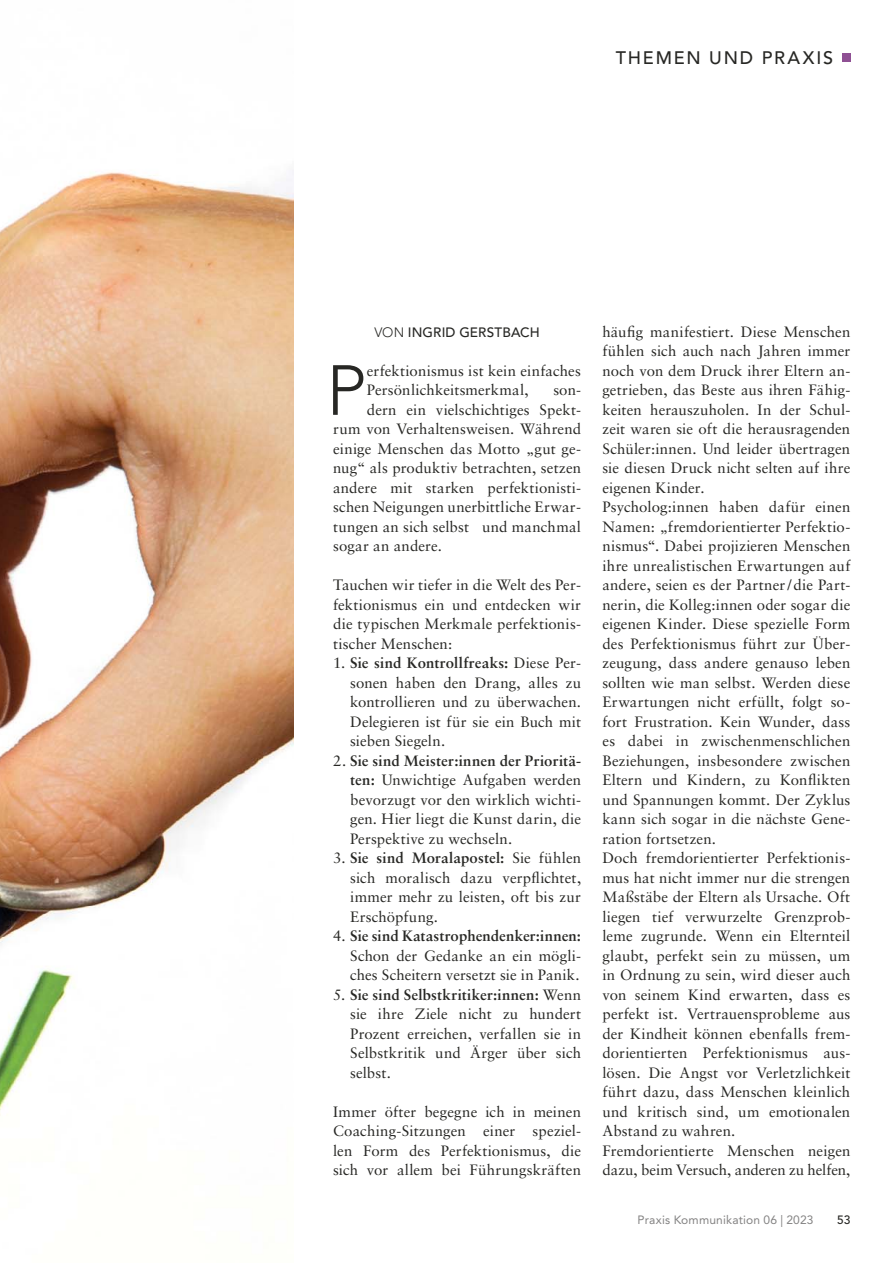
<style>
.page{position:relative;width:893px;height:1263px;background:#fff}
.page>*{position:absolute;margin:0;border:0;box-sizing:border-box;transform-origin:0 0}
.t1{font:300 70.05px "Avenir LT Std";color:#272724}
.t2{font:500 18px "Avenir LT Std";letter-spacing:.1em;color:#272724}
.t3{font:15px/19.5px "Sabon LT Std";letter-spacing:.005em;color:#272724;text-align:justify}
.t4{font:500 13.5px "Avenir LT Std";letter-spacing:.005em;color:#272724}
.t5{font:12px "Avenir LT Std";letter-spacing:.015em;color:#838282}
.t6{font:500 12px "Avenir LT Std";color:#272724}
.s1{font-weight:300}
.s2{font-weight:700}
</style>
<div class="page">
<img style="left:0;top:170px;width:293px;height:946px">
<div style="left:841px;top:53px;width:9px;height:9px;background:#8f5094"></div>
<p class="t2" style="left:616px;top:49px;width:219px">THEMEN UND PRAXIS</p>
<p class="t4" style="left:374px;top:326px;width:167px"><span class="s1">VON</span> INGRID GERSTBACH</p>
<h1 class="t1" style="left:326px;top:356px;width:42px">P</h1>
<p class="t3" style="left:367px;top:362px;width:216px">erfektionismus ist kein einfaches<br>Persönlichkeitsmerkmal,</p>
<p class="t3" style="left:553px;top:381px;width:29px">son-</p>
<p class="t3" style="left:367px;top:401px;width:216px">dern ein vielschichtiges Spekt-</p>
<p class="t3" style="left:333px;top:420px;width:249px">rum von Verhaltensweisen. Während</p>
<p class="t3" style="left:333px;top:440px;width:250px">einige Menschen das Motto „gut ge-</p>
<p class="t3" style="left:333px;top:459px;width:249px">nug“ als produktiv betrachten, setzen</p>
<p class="t3" style="left:333px;top:479px;width:250px">andere mit starken perfektionisti-</p>
<p class="t3" style="left:333px;top:498px;width:249px">schen Neigungen unerbittliche Erwar-</p>
<p class="t3" style="left:333px;top:518px;width:249px">tungen an sich selbst und manchmal</p>
<p class="t3" style="left:333px;top:537px;width:110px">sogar an andere.</p>
<p class="t3" style="left:333px;top:576px;width:249px">Tauchen wir tiefer in die Welt des Per&shy;fektionismus ein und entdecken wir die typischen Merkmale perfektionis&shy;tischer Menschen:</p>
<p class="t3" style="left:350px;top:654px;width:233px;text-indent:-17px">1. <span class="s2">Sie sind Kontrollfreaks:</span> Diese Per&shy;sonen haben den Drang, alles zu kontrollieren und zu überwachen.<br>Delegieren ist für sie ein Buch mit sieben Siegeln.</p>
<p class="t3" style="left:350px;top:752px;width:233px;text-indent:-17px">2. <span class="s2">Sie sind Meister:innen der Prioritä&shy;ten:</span> Unwichtige Aufgaben werden bevorzugt vor den wirklich wichti&shy;gen. Hier liegt die Kunst darin, die Perspektive zu wechseln.</p>
<p class="t3" style="left:350px;top:849px;width:233px;text-indent:-17px">3. <span class="s2">Sie sind Moralapostel:</span> Sie fühlen sich moralisch dazu verpflichtet, immer mehr zu leisten, oft bis zur Erschöpfung.</p>
<p class="t3" style="left:350px;top:927px;width:233px;text-indent:-17px">4. <span class="s2">Sie sind Katastrophendenker:in nen:<br></span>Schon der Gedanke an ein mögli&shy;ches Scheitern versetzt sie in Panik.</p>
<p class="t3" style="left:350px;top:986px;width:233px;text-indent:-17px">5. <span class="s2">Sie sind Selbstkritiker:innen:</span> Wenn sie ihre Ziele nicht zu hundert Prozent erreichen, verfallen sie in Selbstkritik und Ärger über sich selbst.</p>
<p class="t3" style="left:333px;top:1103px;width:250px">Immer öfter begegne ich in meinen Coaching-Sitzungen einer speziel&shy;len Form des Perfektionismus, die sich vor allem bei Führungskräften</p>
<p class="t3" style="left:602px;top:323px;width:250px;text-align:left">häufig manifestiert. Diese Menschen fühlen sich auch nach Jahren immer noch von dem Druck ihrer Eltern an&shy;getrieben, das Beste aus ihren Fähig&shy;keiten herauszuholen. In der Schul&shy;zeit waren sie oft die herausragenden Schüler:innen. Und leider übertragen sie diesen Druck nicht selten auf ihre eigenen Kinder.<br>Psycholog:innen haben dafür einen Namen: „fremdorientierter Perfektio&shy;nismus“. Dabei projizieren Menschen ihre unrealistischen Erwartungen auf andere, seien es der Partner / die Part&shy;nerin, die Kolleg:innen oder sogar die eigenen Kinder. Diese spezielle Form des Perfektionismus führt zur Über&shy;zeugung, dass andere genauso leben sollten wie man selbst. Werden diese Erwartungen nicht erfüllt, folgt so&shy;fort Frustration. Kein Wunder, dass es dabei in zwischenmenschlichen Beziehungen, insbesondere zwischen Eltern und Kindern, zu Konflikten und Spannungen kommt. Der Zyklus kann sich sogar in die nächste Gene&shy;ration fortsetzen.<br>Doch fremdorientierter Perfektionis&shy;mus hat nicht immer nur die strengen Maßstäbe der Eltern als Ursache. Oft liegen tief verwurzelte Grenzprob&shy;leme zugrunde. Wenn ein Elternteil glaubt, perfekt sein zu müssen, um in Ordnung zu sein, wird dieser auch von seinem Kind erwarten, dass es perfekt ist. Vertrauensprobleme aus der Kindheit können ebenfalls frem&shy;dorientierten Perfektionismus aus&shy;lösen. Die Angst vor Verletzlichkeit führt dazu, dass Menschen kleinlich und kritisch sind, um emotionalen Abstand zu wahren.<br>Fremdorientierte Menschen neigen dazu, beim Versuch, anderen zu helfen,</p>
<p class="t5" style="left:638px;top:1213px;width:177px">Praxis Kommunikation 06 | 2023</p>
<p class="t6" style="left:837px;top:1213px;width:15px">53</p>
</div>
